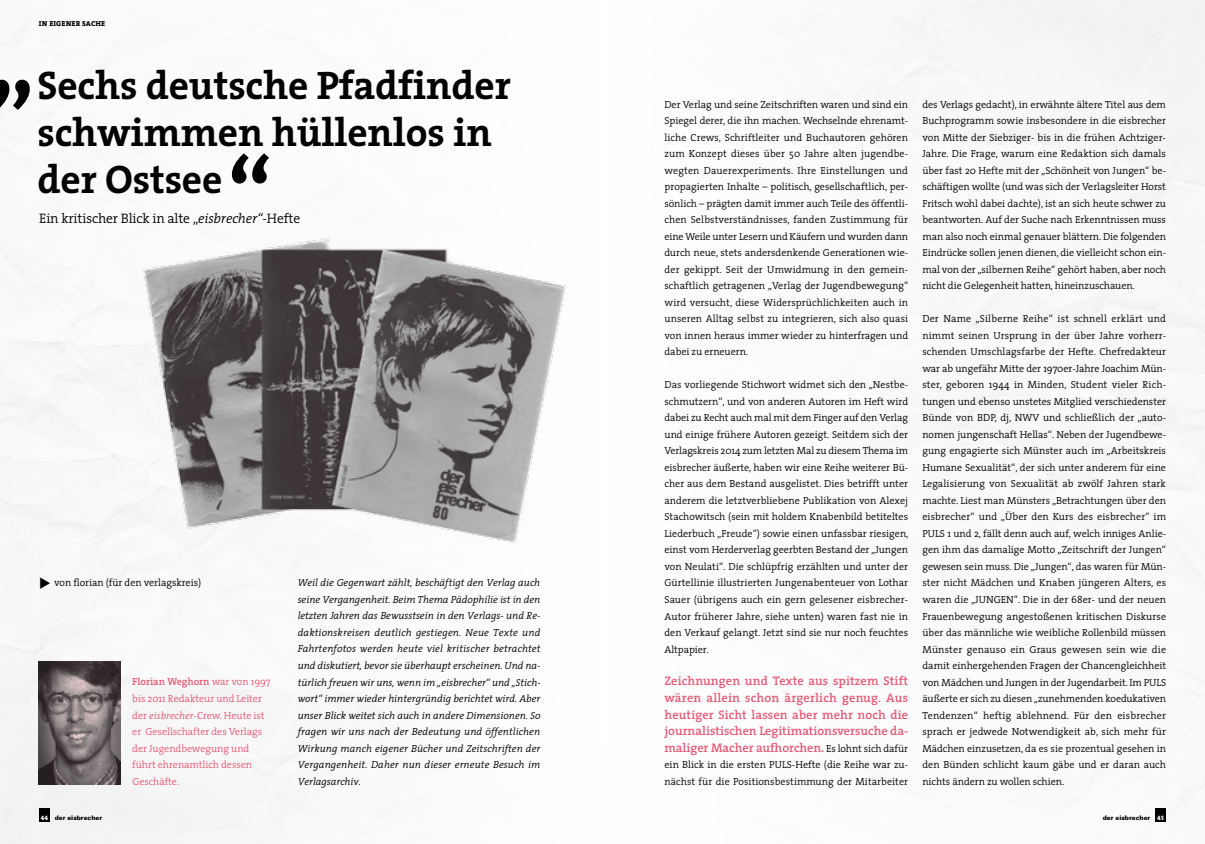
<style>
.page{position:relative;width:1205px;height:844px;background:#fff}
.page>*{position:absolute;margin:0;border:0;box-sizing:border-box;transform-origin:0 0}
.t1{font:700 93.75px "The Serif";color:#000}
.t2{font:700 40px/46.9px "The Serif";letter-spacing:-.005em;color:#000}
.t3{font:300 13.75px "The Serif";letter-spacing:-.01em;color:#000}
.t4{font:600 12.5px/16.5px "The Serif";letter-spacing:-.005em;color:#e65875;text-align:justify}
.t5{font:300 10.25px/16.5px "The Serif";color:#000;text-align:justify}
.t6{font:italic 300 10.25px/16.5px "The Serif";letter-spacing:.005em;color:#000;text-align:justify}
.t7{font:300 10.25px/16.5px "The Serif";letter-spacing:-.005em;color:#e65875}
.t8{font:7.25px "The Serif Extra Bold Caps";letter-spacing:.045em;color:#000}
.t9{font:900 6.25px "Univers";color:#000}
.s1{font-style:italic}
.s2{font-weight:600}
.s3{font-weight:300;font-size:10.25px;color:#000}
.s4{font-family:"The Serif Extra Bold Caps";font-weight:400;color:#fff}
</style>
<div class="page">
<img style="left:0;top:0;width:1205px;height:843px">
<img style="left:122px;top:230px;width:452px;height:316px">
<img style="left:39px;top:661px;width:81px;height:123px">
<div style="left:1155px;top:808px;width:11px;height:13px;background:#000"></div>
<div style="left:39px;top:808px;width:11px;height:13px;background:#000"></div>
<p class="t8" style="left:39px;top:18px;width:67px">IN EIGENER SACHE</p>
<h2 class="t2" style="left:38px;top:61px;width:475px">Sechs deutsche Pfadfinder schwimmen hüllenlos in der Ostsee</h2>
<h1 class="t1" style="left:-11px;top:-17px;width:47px">„</h1>
<h1 class="t1" style="left:227px;top:114px;width:47px">“</h1>
<h3 class="t3" style="left:39px;top:207px;width:262px">Ein kritischer Blick in alte „<span class="s1">eisbrecher“</span>-Hefte</h3>
<p class="t5" style="left:39px;top:574px;width:163px">◆ von florian (für den verlagskreis)</p>
<p class="t7" style="left:132px;top:673px;width:140px"><span class="s2">Florian Weghorn</span> war von 1997 bis 2011 Redakteur und Leiter der <span class="s1">eisbrecher</span>-Crew. Heute ist er Gesellschafter des Verlags der Jugendbewegung und führt ehrenamtlich dessen<br>Geschäfte.</p>
<p class="t6" style="left:298px;top:574px;width:244px">Weil die Gegenwart zählt, beschäftigt den Verlag auch seine Vergangenheit. Beim Thema Pädophilie ist in den letzten Jahren das Bewusstsein in den Verlags- und Re&shy;daktionskreisen deutlich gestiegen. Neue Texte und Fahrtenfotos werden heute viel kritischer betrachtet und diskutiert, bevor sie überhaupt erscheinen. Und na&shy;türlich freuen wir uns, wenn im „eisbrecher“ und „Stich&shy;wort“ immer wieder hintergründig berichtet wird. Aber unser Blick weitet sich auch in andere Dimensionen. So fragen wir uns nach der Bedeutung und öffentlichen Wirkung manch eigener Bücher und Zeitschriften der Vergangenheit. Daher nun dieser erneute Besuch im Verlagsarchiv.</p>
<p class="t5" style="left:664px;top:95px;width:245px">Der Verlag und seine Zeitschriften waren und sind ein Spiegel derer, die ihn machen. Wechselnde ehrenamt&shy;liche Crews, Schriftleiter und Buchautoren gehören zum Konzept dieses über 50 Jahre alten jugendbe&shy;wegten Dauerexperiments. Ihre Einstellungen und propagierten Inhalte – politisch, gesellschaftlich, per&shy;sönlich – prägten damit immer auch Teile des öffentli&shy;chen Selbstverständnisses, fanden Zustimmung für eine Weile unter Lesern und Käufern und wurden dann durch neue, stets andersdenkende Generationen wie&shy;der gekippt. Seit der Umwidmung in den gemein&shy;schaftlich getragenen „Verlag der Jugendbewegung“ wird versucht, diese Widersprüchlichkeiten auch in unseren Alltag selbst zu integrieren, sich also quasi von innen heraus immer wieder zu hinterfragen und dabei zu erneuern.</p>
<p class="t5" style="left:664px;top:376px;width:245px">Das vorliegende Stichwort widmet sich den „Nestbe&shy;schmutzern“, und von anderen Autoren im Heft wird dabei zu Recht auch mal mit dem Finger auf den Verlag und einige frühere Autoren gezeigt. Seitdem sich der Verlagskreis 2014 zum letzten Mal zu diesem Thema im eisbrecher äußerte, haben wir eine Reihe weiterer Bü&shy;cher aus dem Bestand ausgelistet. Dies betrifft unter anderem die letztverbliebene Publikation von Alexej Stachowitsch (sein mit holdem Knabenbild betiteltes Liederbuch „Freude“) sowie einen unfassbar riesigen, einst vom Herderverlag geerbten Bestand der „Jungen von Neulati“. Die schlüpfrig erzählten und unter der Gürtellinie illustrierten Jungenabenteuer von Lothar Sauer (übrigens auch ein gern gelesener eisbrecher-Autor früherer Jahre, siehe unten) waren fast nie in den Verkauf gelangt. Jetzt sind sie nur noch feuchtes Altpapier.</p>
<p class="t4" style="left:664px;top:672px;width:245px">Zeichnungen und Texte aus spitzem Stift wären allein schon ärgerlich genug. Aus heutiger Sicht lassen aber mehr noch die journalistischen Legitimationsversuche da&shy;maliger Macher aufhorchen. <span class="s3">Es lohnt sich dafür</span></p>
<p class="t5" style="left:664px;top:755px;width:245px">ein Blick in die ersten PULS-Hefte (die Reihe war zu&shy;nächst für die Positionsbestimmung der Mitarbeiter</p>
<p class="t5" style="left:922px;top:95px;width:245px">des Verlags gedacht), in erwähnte ältere Titel aus dem Buchprogramm sowie insbesondere in die eisbrecher von Mitte der Siebziger- bis in die frühen Achtziger-Jahre. Die Frage, warum eine Redaktion sich damals über fast 20 Hefte mit der „Schönheit von Jungen“ be&shy;schäftigen wollte (und was sich der Verlagsleiter Horst Fritsch wohl dabei dachte), ist an sich heute schwer zu beantworten. Auf der Suche nach Erkenntnissen muss man also noch einmal genauer blättern. Die folgenden Eindrücke sollen jenen dienen, die vielleicht schon ein&shy;mal von der „silbernen Reihe“ gehört haben, aber noch nicht die Gelegenheit hatten, hineinzuschauen.</p>
<p class="t5" style="left:922px;top:310px;width:245px">Der Name „Silberne Reihe“ ist schnell erklärt und nimmt seinen Ursprung in der über Jahre vorherr&shy;schenden Umschlagsfarbe der Hefte. Chefredakteur war ab ungefähr Mitte der 1970er-Jahre Joachim Mün&shy;ster, geboren 1944 in Minden, Student vieler Rich&shy;tungen und ebenso unstetes Mitglied verschiedenster Bünde von BDP, dj, NWV und schließlich der „auto&shy;nomen jungenschaft Hellas“. Neben der Jugendbewe&shy;gung engagierte sich Münster auch im „Arbeitskreis Humane Sexualität“, der sich unter anderem für eine Legalisierung von Sexualität ab zwölf Jahren stark machte. Liest man Münsters „Betrachtungen über den eisbrecher“ und „Über den Kurs des eisbrecher“ im PULS 1 und 2, fällt denn auch auf, welch inniges Anlie&shy;gen ihm das damalige Motto „Zeitschrift der Jungen“ gewesen sein muss. Die „Jungen“, das waren für Mün&shy;ster nicht Mädchen und Knaben jüngeren Alters, es waren die „JUNGEN“. Die in der 68er- und der neuen Frauenbewegung angestoßenen kritischen Diskurse über das männliche wie weibliche Rollenbild müssen Münster genauso ein Graus gewesen sein wie die damit einhergehenden Fragen der Chancengleichheit von Mädchen und Jungen in der Jugendarbeit. Im PULS äußerte er sich zu diesen„zunehmenden koedukativen Tendenzen“ heftig ablehnend. Für den eisbrecher sprach er jedwede Notwendigkeit ab, sich mehr für Mädchen einzusetzen, da es sie prozentual gesehen in den Bünden schlicht kaum gäbe und er daran auch nichts ändern zu wollen schien.</p>
<p class="t9" style="left:41px;top:813px;width:63px"><span class="s4">44</span> der eisbrecher</p>
<p class="t9" style="left:1103px;top:813px;width:63px">der eisbrecher <span class="s4">45</span></p>
</div>
